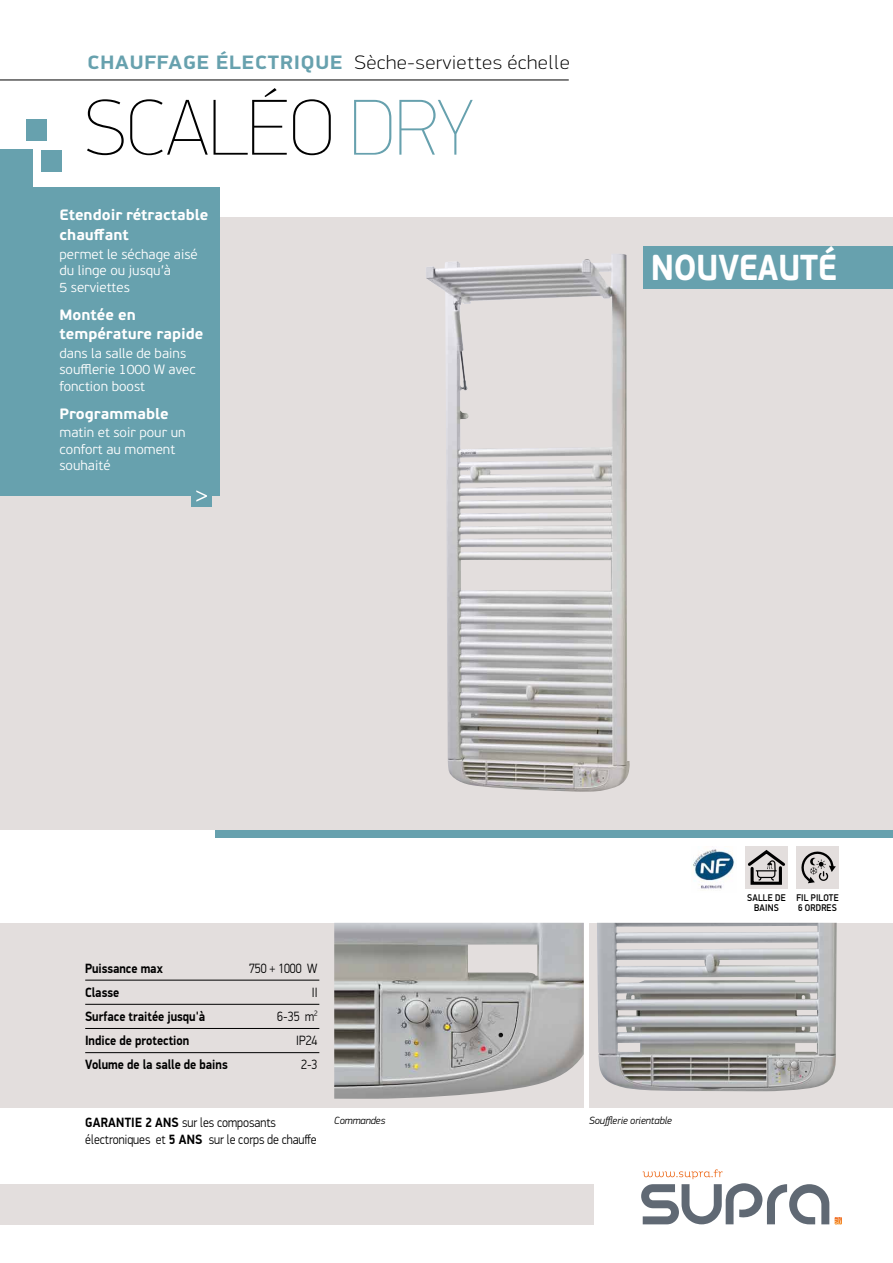
<style>
.page{position:relative;width:893px;height:1263px;background:#fff}
.page>*{position:absolute;margin:0;border:0;box-sizing:border-box;transform-origin:0 0}
.t1{font:100 79.5px "PF Din Display Pro";color:#000}
.t2{font:700 36px "PF Beau Sans Pro";letter-spacing:-.01em;color:#fff;scale:.87 1}
.t3{font:100 19.5px "PF Din Display Pro";letter-spacing:.02em;color:#000;scale:1.1 1}
.t4{font:700 15px/19.5px "PF Beau Sans Pro";color:#fff}
.t5{font:300 13.5px/16.5px "PF Beau Sans Pro";color:#fff}
.t6{font:300 13.5px/16.5px "PF Din Display Pro";color:#000;scale:.9 1}
.t7{font:700 13.5px "PF Din Display Pro";color:#000;scale:.9 1}
.t8{font:italic 300 10.5px "PF Din Display Pro";color:#000}
.t9{font:500 9.75px/10.5px "PF Din Display Pro";letter-spacing:.02em;color:#000;text-align:center;scale:.9 1}
.s1{font-weight:700;color:#67a1ae}
.s2{color:#67a1ae}
.s3{font-weight:700}
</style>
<div class="page">
<div style="left:216px;top:780px;width:677px;height:58px;background:#67a1ae"></div>
<div style="left:0;top:923px;width:893px;height:185px;background:#e3dedd"></div>
<div style="left:0;top:217px;width:893px;height:612px;background:#e3dedd"></div>
<img style="left:426px;top:254px;width:204px;height:538px">
<div style="left:0;top:1184px;width:593px;height:41px;background:#e3dedd"></div>
<svg style="left:835px;top:1217px;width:7px;height:7px"></svg>
<svg style="left:641px;top:1169px;width:188px;height:55px"></svg>
<div style="left:0;top:150px;width:32px;height:43px;background:#67a1ae"></div>
<div style="left:41px;top:150px;width:21px;height:21px;background:#67a1ae"></div>
<div style="left:27px;top:119px;width:20px;height:21px;background:#67a1ae"></div>
<div style="left:0;top:187px;width:220px;height:308px;background:#67a1ae"></div>
<div style="left:191px;top:485px;width:21px;height:22px;background:#67a1ae"></div>
<svg style="left:196px;top:490px;width:11px;height:12px"></svg>
<hr style="left:0;top:80px;width:569px;height:1px;background:#000">
<div style="left:745px;top:846px;width:43px;height:43px;background:#e3dedd"></div>
<svg style="left:748px;top:850px;width:37px;height:35px"></svg>
<div style="left:796px;top:846px;width:43px;height:43px;background:#e3dedd"></div>
<svg style="left:801px;top:851px;width:35px;height:33px"></svg>
<img style="left:693px;top:849px;width:42px;height:40px">
<hr style="left:85px;top:980px;width:234px;height:1px;background:#000">
<hr style="left:85px;top:1004px;width:234px;height:1px;background:#000">
<hr style="left:85px;top:1028px;width:234px;height:1px;background:#000">
<hr style="left:85px;top:1052px;width:234px;height:1px;background:#000">
<div style="left:540px;top:899px;width:74px;height:235px;background:#fff"></div>
<div style="left:589px;top:923px;width:249px;height:185px;background:#e3dedd"></div>
<img style="left:597px;top:923px;width:240px;height:168px">
<div style="left:334px;top:923px;width:250px;height:185px;background:#e3dedd"></div>
<img style="left:334px;top:923px;width:250px;height:176px">
<div style="left:643px;top:246px;width:250px;height:42px;background:#67a1ae"></div>
<h3 class="t3" style="left:88px;top:51px;width:440px"><span class="s1">Chauffage électrique</span> Sèche-serviettes échelle</h3>
<h1 class="t1" style="left:84px;top:82px;width:391px">SCALÉO <span class="s2">DRY</span></h1>
<p class="t4" style="left:60px;top:206px;width:150px">Etendoir rétractable chauffant</p>
<p class="t5" style="left:60px;top:246px;width:140px">permet le séchage aisé du linge ou jusqu’à<br>5 serviettes</p>
<p class="t4" style="left:60px;top:305px;width:145px">Montée en température rapide</p>
<p class="t5" style="left:60px;top:345px;width:138px">dans la salle de bains soufflerie 1000 W avec fonction boost</p>
<p class="t4" style="left:60px;top:404px;width:111px">Programmable</p>
<p class="t5" style="left:60px;top:425px;width:128px">matin et soir pour un confort au moment souhaité</p>
<p class="t7" style="left:85px;top:960px;width:88px">Puissance max</p>
<p class="t6" style="left:249px;top:960px;width:78px">750 + 1000 W</p>
<p class="t7" style="left:85px;top:984px;width:39px">Classe</p>
<p class="t6" style="left:312px;top:984px;width:8px">II</p>
<p class="t7" style="left:85px;top:1008px;width:135px">Surface traitée jusqu'à</p>
<p class="t6" style="left:277px;top:1008px;width:46px">6-35 m<sup>2</sup></p>
<p class="t7" style="left:85px;top:1032px;width:117px">I ndice de protection</p>
<p class="t6" style="left:296px;top:1032px;width:25px">IP24</p>
<p class="t7" style="left:85px;top:1056px;width:160px">Volume de la salle de bains</p>
<p class="t6" style="left:301px;top:1056px;width:20px">2-3</p>
<h2 class="t2" style="left:651px;top:245px;width:216px">NOUVEAUTÉ</h2>
<p class="t9" style="left:747px;top:892px;width:44px">SALLE DE<br>BAINS</p>
<p class="t9" style="left:796px;top:892px;width:49px;text-align:left">FIL PILOTE<br>6 ORDRES</p>
<p class="t6" style="left:85px;top:1114px;width:259px;text-indent:31px"><span class="s3">NTIE 2 ANS</span> sur les composants électroniques et <span class="s3">5 ANS</span> sur le corps de chauffe</p>
<p class="t8" style="left:334px;top:1114px;width:53px">Commandes</p>
<p class="t8" style="left:589px;top:1114px;width:85px">Soufflerie orientable</p>
<p class="t7" style="left:85px;top:1114px;width:10px">GARA</p>
</div>
